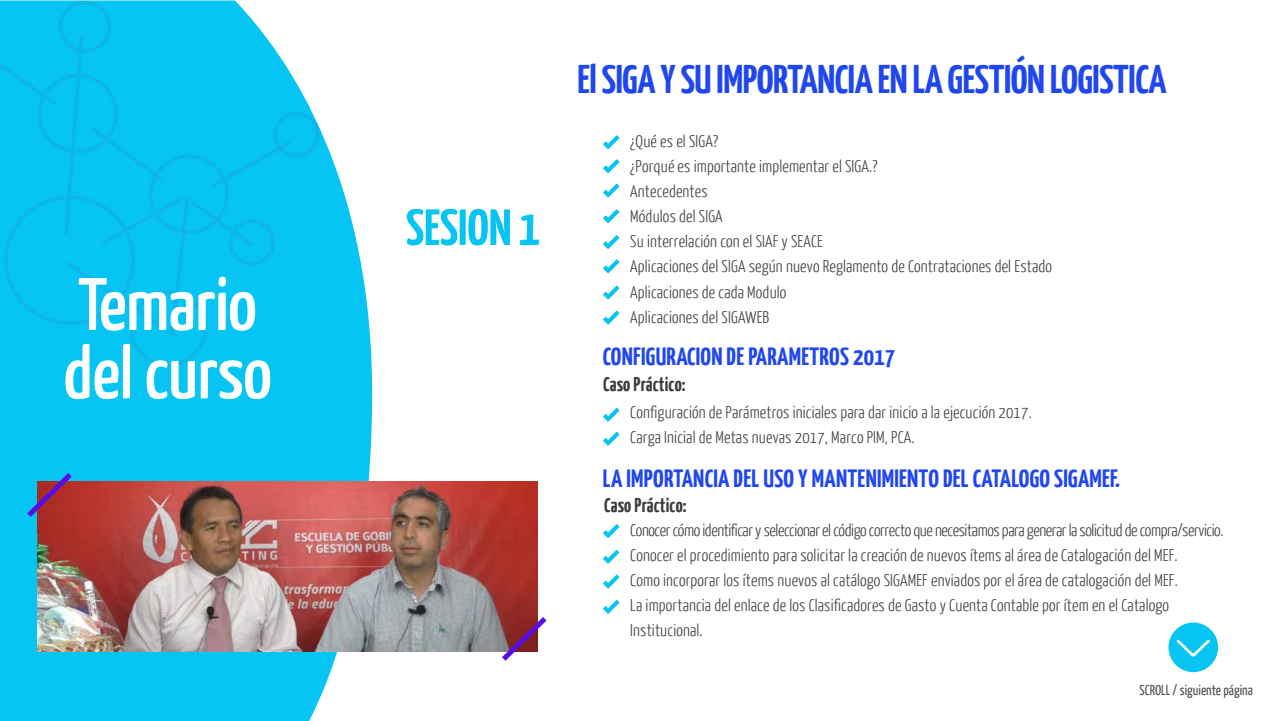
<style>
.page{position:relative;width:1278px;height:721px;background:#fff}
.page>*{position:absolute;margin:0;border:0;box-sizing:border-box;transform-origin:0 0}
.t1{font:72.7px/68.4px "Yanone Kaffeesatz";color:#fff;scale:1.04 1}
.t2{font:700 50.9px "Yanone Kaffeesatz";color:#06c5f2;scale:1.04 1}
.t3{font:700 40px "Yanone Kaffeesatz";letter-spacing:-.01em;color:#2047ef;scale:1.04 1}
.t4{font:700 25px "Yanone Kaffeesatz";letter-spacing:.01em;color:#2047ef;scale:1.04 1}
.t5{font:700 20px "Yanone Kaffeesatz";letter-spacing:.01em;color:#3c3c3b}
.t6{font:300 17px/25.1px "Yanone Kaffeesatz";letter-spacing:.01em;color:#3c3c3b}
.t7{font:14.4px "Yanone Kaffeesatz";color:#575756}
</style>
<div class="page">
<svg style="left:0;top:129px;width:375px;height:592px;background:#23cbf2"></svg>
<svg style="left:603px;top:135px;width:16px;height:14px"></svg>
<svg style="left:603px;top:159px;width:16px;height:14px"></svg>
<svg style="left:603px;top:184px;width:16px;height:14px"></svg>
<svg style="left:603px;top:209px;width:16px;height:14px"></svg>
<svg style="left:603px;top:235px;width:16px;height:14px"></svg>
<svg style="left:603px;top:259px;width:16px;height:14px"></svg>
<svg style="left:603px;top:286px;width:16px;height:14px"></svg>
<svg style="left:603px;top:311px;width:16px;height:14px"></svg>
<svg style="left:603px;top:408px;width:16px;height:14px"></svg>
<svg style="left:603px;top:432px;width:16px;height:14px"></svg>
<svg style="left:603px;top:524px;width:16px;height:14px"></svg>
<svg style="left:603px;top:550px;width:16px;height:14px"></svg>
<svg style="left:603px;top:575px;width:16px;height:14px"></svg>
<svg style="left:603px;top:600px;width:16px;height:14px"></svg>
<svg style="left:0;top:0;width:320px;height:400px;background:#11c6f2"></svg>
<div style="left:1168px;top:623px;width:50px;height:49px;background:#06c5f2;border-radius:50%"></div>
<svg style="left:1176px;top:640px;width:34px;height:17px"></svg>
<img style="left:37px;top:482px;width:501px;height:170px">
<svg style="left:22px;top:468px;width:55px;height:54px;background:#5f698d"></svg>
<svg style="left:496px;top:612px;width:51px;height:49px"></svg>
<h1 class="t1" style="left:64px;top:268px;width:201px">Temario del curso</h1>
<h2 class="t2" style="left:406px;top:196px;width:130px">SESION 1</h2>
<h3 class="t3" style="left:577px;top:55px;width:568px">El SIGA Y SU IMPORTANCIA EN LA GESTIÓN LOGISTICA</h3>
<p class="t6" style="left:630px;top:128px;width:423px">¿Qué es el SIGA?<br>¿Porqué es importante implementar el SIGA.?<br>Antecedentes<br>Módulos del SIGA<br>Su interrelación con el SIAF y SEACE<br>Aplicaciones del SIGA según nuevo Reglamento de Contrataciones del Estado<br>Aplicaciones de cada Modulo<br>Aplicaciones del SIGAWEB</p>
<h3 class="t4" style="left:603px;top:342px;width:283px">CONFIGURACION DE PARAMETROS 2017</h3>
<p class="t5" style="left:603px;top:372px;width:84px">Caso Práctico:</p>
<p class="t6" style="left:630px;top:399px;width:403px">Configuración de Parámetros iniciales para dar inicio a la ejecución 2017.<br>Carga Inicial de Metas nuevas 2017, Marco PIM, PCA.</p>
<h3 class="t4" style="left:603px;top:463px;width:499px">LA IMPORTANCIA DEL USO Y MANTENIMIENTO DEL CATALOGO SIGAMEF.</h3>
<p class="t5" style="left:604px;top:493px;width:84px">Caso Práctico:</p>
<p class="t6" style="left:630px;top:517px;width:594px">Conocer cómo identificar y seleccionar el código correcto que necesitamos para generar la solicitud de compra/servicio.<br>Conocer el procedimiento para solicitar la creación de nuevos ítems al área de Catalogación del MEF.<br>Como incorporar los ítems nuevos al catálogo SIGAMEF enviados por el área de catalogación del MEF.<br>La importancia del enlace de los Clasificadores de Gasto y Cuenta Contable por ítem en el Catalogo Institucional.</p>
<p class="t7" style="left:1139px;top:681px;width:115px">SCROLL / siguiente página</p>
</div>
